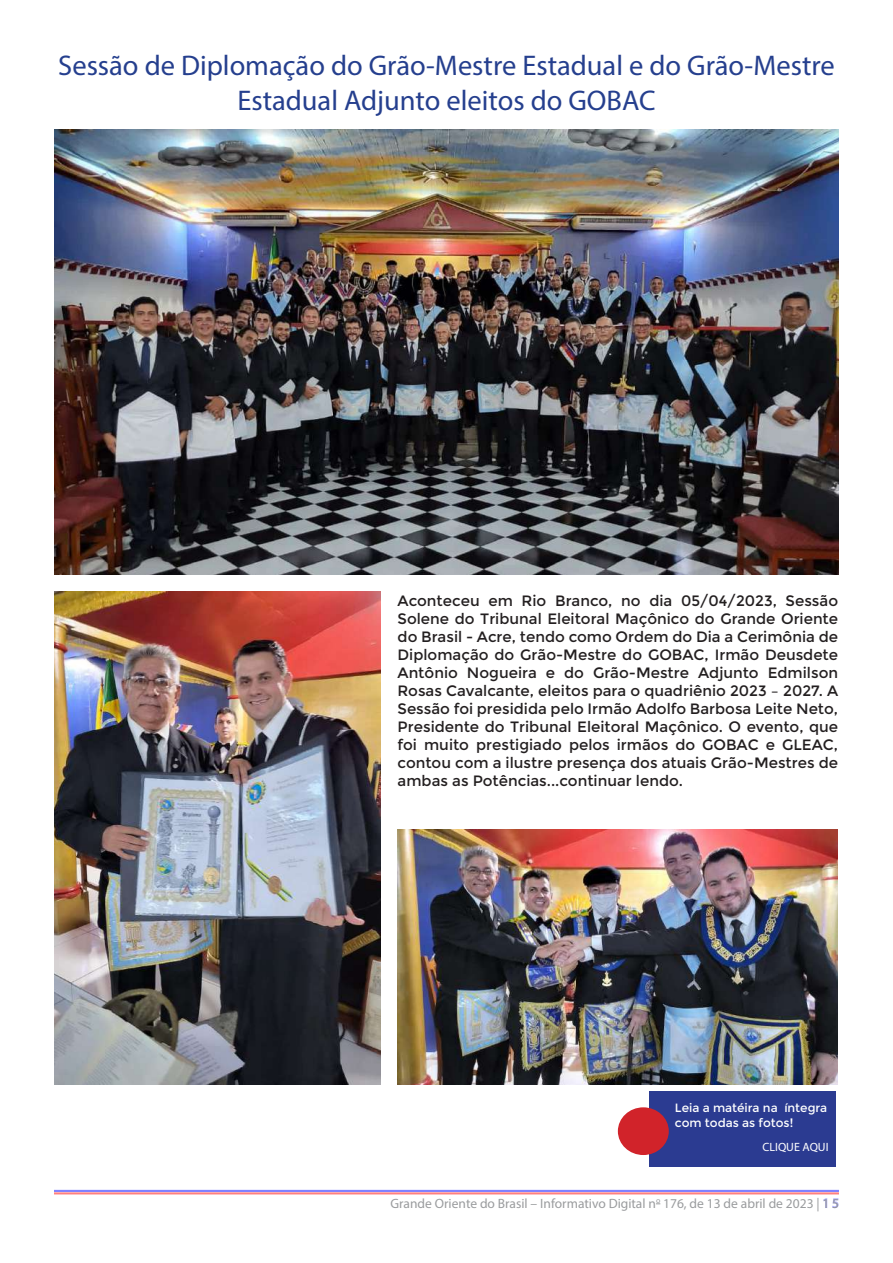
<style>
.page{position:relative;width:893px;height:1263px;background:#fff}
.page>*{position:absolute;margin:0;border:0;box-sizing:border-box;transform-origin:0 0}
.t1{font:28.5px/34.2px "Myriad Pro";color:#253f8e;text-align:center}
.t2{font:15px/18px "Montserrat";color:#231f20;text-align:justify}
.t3{font:13.5px "Myriad Pro";color:#9a9c9e}
.t4{font:12px/14.4px "Montserrat";color:#fff}
.t5{font:12px "Myriad Pro";color:#fff}
.s1{color:#b5b5ff}
</style>
<div class="page">
<hr style="left:54px;top:1190px;width:785px;height:2px;background:#8080ff">
<hr style="left:54px;top:1192px;width:785px;height:2px;background:#ff8080">
<div style="left:649px;top:1091px;width:186px;height:75px;background:#2b3b91"></div>
<div style="left:618px;top:1107px;width:51px;height:48px;background:#d1232a;border-radius:50%"></div>
<img style="left:55px;top:130px;width:784px;height:444px">
<img style="left:54px;top:591px;width:327px;height:494px">
<img style="left:398px;top:830px;width:439px;height:255px">
<h1 class="t1" style="left:58px;top:48px;width:778px">Sessão de Diplomação do Grão-Mestre Estadual e do Grão-Mestre<br>Estadual Adjunto eleitos do GOBAC</h1>
<p class="t2" style="left:398px;top:591px;width:442px">Aconteceu em Rio Branco, no dia 05/04/2023, Sessão Solene do Tribunal Eleitoral Maçônico do Grande Oriente do Brasil - Acre, tendo como Ordem do Dia a Cerimônia de Diplomação do Grão-Mestre do GOBAC, Irmão Deusdete Antônio Nogueira e do Grão-Mestre Adjunto Edmilson Rosas Cavalcante, eleitos para o quadriênio 2023 – 2027. A Sessão foi presidida pelo Irmão Adolfo Barbosa Leite Neto, Presidente do Tribunal Eleitoral Maçônico. O evento, que foi muito prestigiado pelos irmãos do GOBAC e GLEAC, contou com a ilustre presença dos atuais Grão-Mestres de ambas as Potências...continuar lendo.</p>
<p class="t4" style="left:675px;top:1101px;width:154px">Leia a matéira na íntegra com todas as fotos!</p>
<p class="t5" style="left:762px;top:1140px;width:68px">CLIQUE AQUI</p>
<p class="t3" style="left:391px;top:1195px;width:450px">Grande Oriente do Brasil – Informativo Digital n<sup>o</sup> 176, de 13 de abril de 2023 | <span class="s1">1 5</span></p>
</div>
